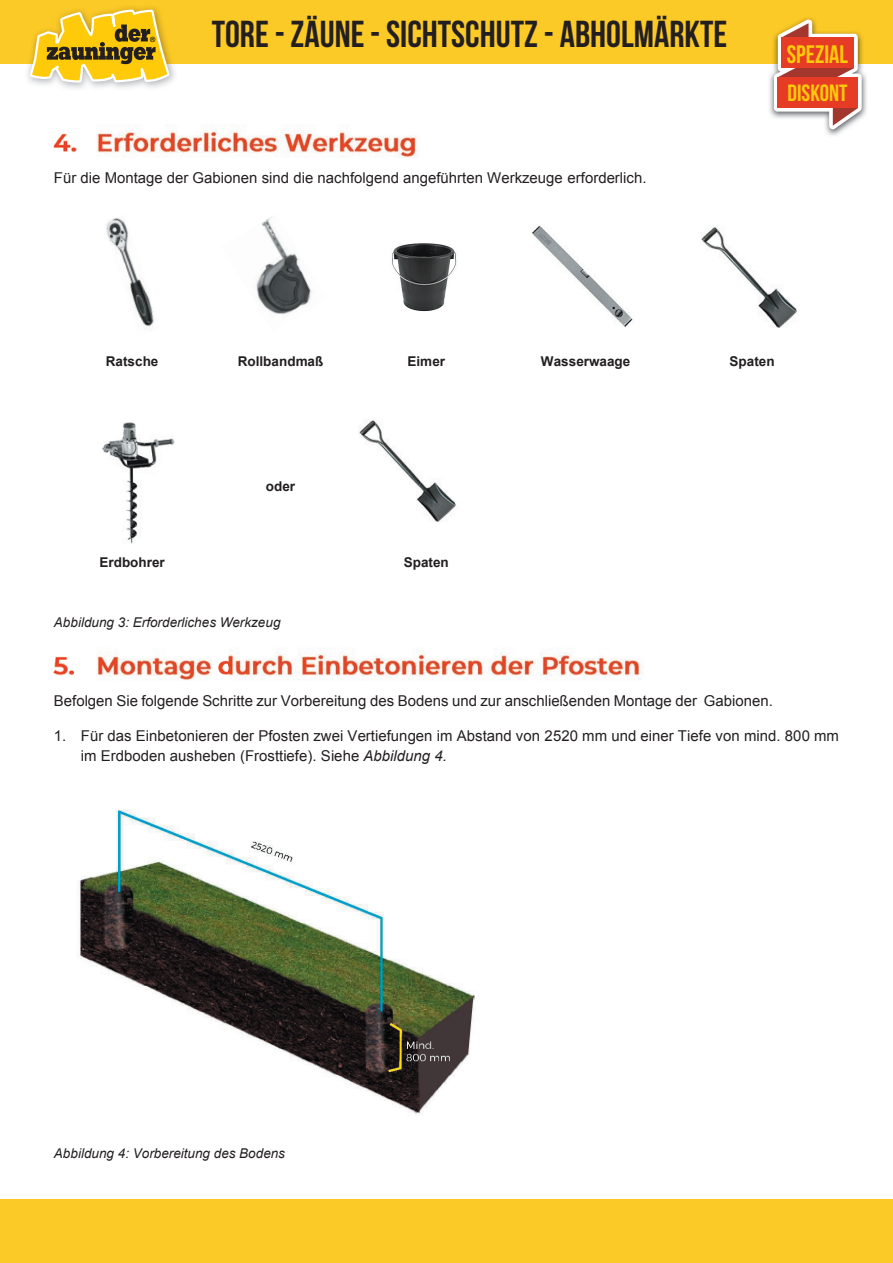
<style>
.page{position:relative;width:893px;height:1263px;background:#fff}
.page>*{position:absolute;margin:0;border:0;box-sizing:border-box;transform-origin:0 0}
.t1{font:700 37.5px "Bebas Neue";color:#231f20}
.t2{font:700 25.2px "Bebas Neue";color:#feca0a}
.t3{font:700 23.55px "Bebas Neue";color:#feca0a}
.t4{font:15px/19.8px "Arial";color:#231f20}
.t5{font:italic 13.5px "Arial";letter-spacing:.005em;color:#231f20}
.t6{font:700 13.5px "Arial";color:#231f20}
.s1{font-style:italic}
</style>
<div class="page">
<img style="left:54px;top:133px;width:23px;height:20px">
<img style="left:96px;top:125px;width:323px;height:33px">
<img style="left:54px;top:656px;width:21px;height:20px">
<img style="left:97px;top:652px;width:115px;height:28px">
<img style="left:227px;top:648px;width:417px;height:32px">
<img style="left:218px;top:660px;width:9px;height:15px">
<img style="left:359px;top:420px;width:97px;height:102px">
<img style="left:77px;top:809px;width:398px;height:305px">
<img style="left:391px;top:243px;width:66px;height:69px">
<img style="left:256px;top:217px;width:56px;height:98px">
<img style="left:106px;top:218px;width:48px;height:113px">
<img style="left:102px;top:422px;width:73px;height:121px">
<img style="left:532px;top:225px;width:101px;height:102px">
<img style="left:701px;top:227px;width:96px;height:101px">
<div style="left:0;top:0;width:893px;height:64px;background:#fbca27"></div>
<div style="left:0;top:1199px;width:893px;height:64px;background:#fbca27"></div>
<svg style="left:28px;top:5px;width:143px;height:85px"></svg>
<img style="left:769px;top:18px;width:98px;height:118px">
<svg style="left:774px;top:19px;width:88px;height:111px"></svg>
<div style="left:781px;top:37px;width:73px;height:31px;background:#e63c25"></div>
<div style="left:778px;top:77px;width:80px;height:31px;background:#e63c25"></div>
<h1 class="t1" style="left:212px;top:13px;width:517px">TORE - ZÄUNE - SICHTSCHUTZ - ABHOLMÄRKTE</h1>
<p class="t4" style="left:54px;top:168px;width:594px">Für die Montage der Gabionen sind die nachfolgend angeführten Werkzeuge erforderlich.</p>
<h2 class="t2" style="left:787px;top:40px;width:63px">SPEZIAL</h2>
<h3 class="t3" style="left:788px;top:80px;width:62px">DISKONT</h3>
<p class="t6" style="left:106px;top:352px;width:54px">Ratsche</p>
<p class="t6" style="left:238px;top:352px;width:87px">Rollbandmaß</p>
<p class="t6" style="left:408px;top:352px;width:39px">Eimer</p>
<p class="t6" style="left:541px;top:352px;width:91px">Wasserwaage</p>
<p class="t6" style="left:729px;top:352px;width:47px">Spaten</p>
<p class="t6" style="left:266px;top:477px;width:31px">oder</p>
<p class="t6" style="left:100px;top:553px;width:67px">Erdbohrer</p>
<p class="t6" style="left:404px;top:553px;width:47px">Spaten</p>
<p class="t5" style="left:54px;top:613px;width:228px">Abbildung 3: Erforderliches Werkzeug</p>
<p class="t4" style="left:54px;top:691px;width:720px">Befolgen Sie folgende Schritte zur Vorbereitung des Bodens und zur anschließenden Montage der Gabionen.</p>
<p class="t4" style="left:81px;top:726px;width:759px;text-indent:-27px">1. Für das Einbetonieren der Pfosten zwei Vertiefungen im Abstand von 2520 mm und einer Tiefe von mind. 800 mm im Erdboden ausheben (Frosttiefe). Siehe <span class="s1">Abbildung 4.</span></p>
<p class="t5" style="left:54px;top:1144px;width:233px">Abbildung 4: Vorbereitung des Bodens</p>
</div>
